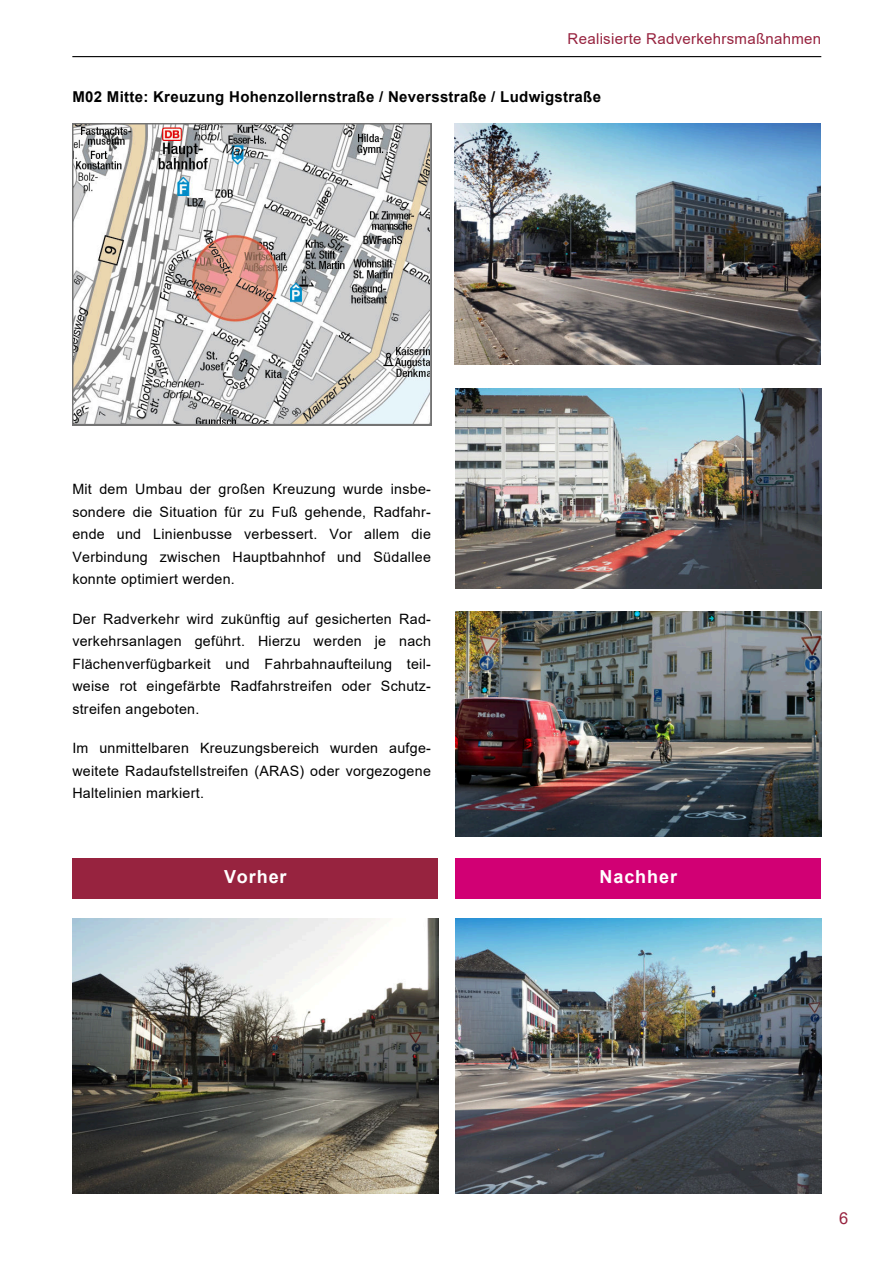
<style>
.page{position:relative;width:894px;height:1264px;background:#fff}
.page>*{position:absolute;margin:0;border:0;box-sizing:border-box;transform-origin:0 0}
.t1{font:700 18px "Arial";letter-spacing:.05em;color:#fff}
.t2{font:16.5px "Arial";color:#97233f}
.t3{font:700 15px "Arial";letter-spacing:.02em;color:#000}
.t4{font:15px "Arial";letter-spacing:.02em;color:#97233f}
.t5{font:14.25px/22.5px "Arial";letter-spacing:.02em;color:#000;text-align:justify}
</style>
<div class="page">
<hr style="left:72px;top:56px;width:749px;height:1px;background:#000">
<img style="left:72px;top:918px;width:366px;height:275px">
<img style="left:455px;top:918px;width:366px;height:275px">
<div style="left:72px;top:858px;width:366px;height:41px;background:#97233f"></div>
<div style="left:455px;top:858px;width:366px;height:41px;background:#d10074"></div>
<img style="left:455px;top:388px;width:366px;height:200px">
<img style="left:455px;top:611px;width:366px;height:225px">
<img style="left:454px;top:123px;width:366px;height:241px">
<svg style="left:72px;top:123px;width:359px;height:302px"></svg>
<p class="t4" style="left:567px;top:29px;width:255px">Realisierte Radverkehrsmaßnahmen</p>
<p class="t3" style="left:72px;top:87px;width:530px">M02 Mitte: Kreuzung Hohenzollernstraße / Neversstraße / Ludwigstraße</p>
<p class="t5" style="left:72px;top:478px;width:360px">Mit dem Umbau der großen Kreuzung wurde insbe&shy;sondere die Situation für zu Fuß gehende, Radfahr&shy;ende und Linienbusse verbessert. Vor allem die Verbindung zwischen Hauptbahnhof und Südallee konnte optimiert werden.</p>
<p class="t5" style="left:72px;top:607px;width:360px">Der Radverkehr wird zukünftig auf gesicherten Rad&shy;verkehrsanlagen geführt. Hierzu werden je nach Flächenverfügbarkeit und Fahrbahnaufteilung teil&shy;weise rot eingefärbte Radfahrstreifen oder Schutz&shy;streifen angeboten.</p>
<p class="t5" style="left:72px;top:736px;width:360px">Im unmittelbaren Kreuzungsbereich wurden aufge&shy;weitete Radaufstellstreifen (ARAS) oder vorgezogene Haltelinien markiert.</p>
<p class="t1" style="left:224px;top:864px;width:64px">Vorher</p>
<p class="t1" style="left:599px;top:864px;width:79px">Nachher</p>
<p class="t2" style="left:838px;top:1206px;width:11px">6</p>
</div>
